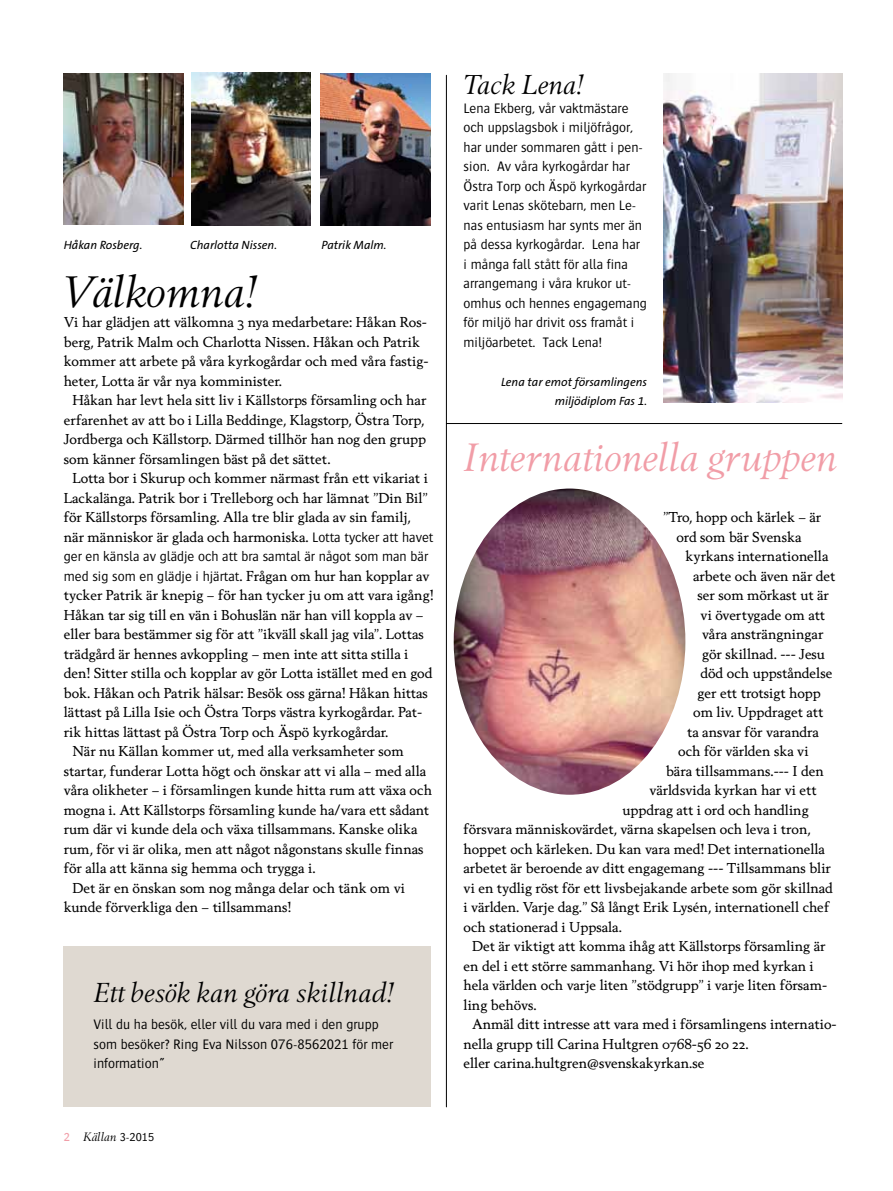
<style>
.page{position:relative;width:893px;height:1191px;background:#fff}
.page>*{position:absolute;margin:0;border:0;box-sizing:border-box;transform-origin:0 0}
.t1{font:italic 43.5px "Berling Nova Display Pro";color:#000}
.t2{font:italic 39px "Berling Nova Display Pro";color:#f19da7}
.t3{font:italic 27px "Berling Nova Display Pro";color:#000}
.t4{font:300 14.25px/19.5px "Bosis";color:#000}
.t5{font:13.8px/19.5px "Berling Nova Text Pro";color:#000}
.t6{font:italic 12px/19.5px "The Sans B5 Plain";color:#000;text-align:right}
.t7{font:italic 12px "Berling Nova Display Pro";color:#000}
.s1{font-family:"Bosis";font-weight:300;font-size:14.25px}
.s2{font-family:"Berling Nova Text Pro";font-weight:400;font-size:13.8px}
.s3{font-family:"Bosis";font-style:normal;color:#f19ea8}
.s4{font-family:"Bosis";font-weight:300;font-style:normal}
</style>
<div class="page">
<div style="left:64px;top:947px;width:367px;height:159px;background:#dfd9d1"></div>
<img style="left:64px;top:73px;width:119px;height:152px">
<img style="left:191px;top:72px;width:119px;height:154px">
<img style="left:663px;top:73px;width:179px;height:329px">
<img style="left:454px;top:488px;width:231px;height:306px">
<hr style="left:446px;top:75px;width:1px;height:1031px;background:#000">
<hr style="left:446px;top:423px;width:396px;height:1px;background:#000">
<img style="left:321px;top:73px;width:110px;height:153px">
<p class="t6" style="left:64px;top:236px;width:80px">Håkan Rosberg.</p>
<p class="t6" style="left:190px;top:236px;width:89px">Charlotta Nissen.</p>
<p class="t6" style="left:322px;top:236px;width:67px">Patrik Malm.</p>
<h1 class="t1" style="left:64px;top:266px;width:196px">Välkomna!</h1>
<p class="t5" style="left:64px;top:312px;width:366px">Vi har glädjen att välkomna 3 nya medarbetare: Håkan Ros&shy;berg, Patrik Malm och Charlotta Nissen. Håkan och Patrik kommer att arbete på våra kyrkogårdar och med våra fastig&shy;heter, Lotta är vår nya komminister.</p>
<p class="t5" style="left:64px;top:390px;width:364px;text-indent:9px">Håkan har levt hela sitt liv i Källstorps församling och har erfarenhet av att bo i Lilla Beddinge, Klagstorp, Östra Torp, Jordberga och Källstorp. Därmed tillhör han nog den grupp som känner församlingen bäst på det sättet.</p>
<p class="t5" style="left:64px;top:468px;width:371px;text-indent:9px">Lotta bor i Skurup och kommer närmast från ett vikariat i Lackalänga. Patrik bor i Trelleborg och har lämnat ”Din Bil” för Källstorps församling. Alla tre blir glada av sin familj, när människor är glada och harmoniska. <span class="s1">Lotta tycker att havet</span></p>
<p class="t4" style="left:64px;top:546px;width:367px">ger en känsla av glädje och att bra samtal är något som man bär med sig som en glädje i hjärtat<span class="s2">. Frågan om hur han kopplar av</span></p>
<p class="t5" style="left:64px;top:585px;width:371px">tycker Patrik är knepig – för han tycker ju om att vara igång!</p>
<p class="t5" style="left:64px;top:604px;width:361px">Håkan tar sig till en vän i Bohuslän när han vill koppla av –</p>
<p class="t5" style="left:64px;top:624px;width:361px">eller bara bestämmer sig för att ”ikväll skall jag vila”. Lottas</p>
<p class="t5" style="left:64px;top:643px;width:346px">trädgård är hennes avkoppling – men inte att sitta stilla i</p>
<p class="t5" style="left:64px;top:663px;width:370px">den! Sitter stilla och kopplar av gör Lotta istället med en god</p>
<p class="t5" style="left:64px;top:682px;width:366px">bok. Håkan och Patrik hälsar: Besök oss gärna! Håkan hittas</p>
<p class="t5" style="left:64px;top:702px;width:360px">lättast på Lilla Isie och Östra Torps västra kyrkogårdar. Pat-</p>
<p class="t5" style="left:64px;top:721px;width:326px">rik hittas lättast på Östra Torp och Äspö kyrkogårdar.</p>
<p class="t5" style="left:72px;top:741px;width:333px">När nu Källan kommer ut, med alla verksamheter som</p>
<p class="t5" style="left:64px;top:760px;width:364px">startar, funderar Lotta högt och önskar att vi alla – med alla</p>
<p class="t5" style="left:64px;top:780px;width:370px">våra olikheter – i församlingen kunde hitta rum att växa och</p>
<p class="t5" style="left:64px;top:799px;width:367px">mogna i. Att Källstorps församling kunde ha/vara ett sådant</p>
<p class="t5" style="left:64px;top:819px;width:355px">rum där vi kunde dela och växa tillsammans. Kanske olika</p>
<p class="t5" style="left:64px;top:838px;width:361px">rum, för vi är olika, men att något någonstans skulle finnas</p>
<p class="t5" style="left:64px;top:858px;width:253px">för alla att känna sig hemma och trygga i.</p>
<p class="t5" style="left:72px;top:877px;width:334px">Det är en önskan som nog många delar och tänk om vi</p>
<p class="t5" style="left:64px;top:897px;width:229px">kunde förverkliga den – tillsammans!</p>
<h3 class="t3" style="left:94px;top:977px;width:303px">Ett besök kan göra skillnad!</h3>
<p class="t4" style="left:94px;top:1014px;width:301px">Vill du ha besök, eller vill du vara med i den grupp som besöker? Ring Eva Nilsson 076-8562021 för mer information”</p>
<p class="t7" style="left:64px;top:1129px;width:92px"><span class="s3">2</span> Källan <span class="s4">3-2015</span></p>
<h3 class="t3" style="left:464px;top:69px;width:123px">Tack Lena!</h3>
<p class="t4" style="left:464px;top:98px;width:185px">Lena Ekberg, vår vaktmästare och uppslagsbok i miljöfrågor, har under sommaren gått i pen&shy;sion. Av våra kyrkogårdar har<br>Östra Torp och Äspö kyrkogårdar varit Lenas skötebarn, men Le&shy;nas entusiasm har synts mer än på dessa kyrkogårdar. Lena har i många fall stått för alla fina arrangemang i våra krukor ut&shy;omhus och hennes engagemang för miljö har drivit oss framåt i miljöarbetet. Tack Lena!</p>
<p class="t6" style="left:501px;top:372px;width:148px">Lena tar emot församlingens miljödiplom Fas 1.</p>
<h2 class="t2" style="left:464px;top:434px;width:375px">Internationella gruppen</h2>
<p class="t5" style="left:663px;top:507px;width:160px;text-align:center">”Tro, hopp och kärlek – är ord som bär Svenska</p>
<p class="t5" style="left:686px;top:546px;width:144px">kyrkans internationella</p>
<p class="t5" style="left:693px;top:565px;width:144px">arbete och även när det</p>
<p class="t5" style="left:698px;top:585px;width:133px">ser som mörkast ut är</p>
<p class="t5" style="left:701px;top:604px;width:126px">vi övertygade om att</p>
<p class="t5" style="left:702px;top:624px;width:123px">våra ansträngningar</p>
<p class="t5" style="left:702px;top:643px;width:124px">gör skillnad. --- Jesu</p>
<p class="t5" style="left:701px;top:663px;width:133px">död och uppståndelse</p>
<p class="t5" style="left:698px;top:682px;width:125px">ger ett trotsigt hopp</p>
<p class="t5" style="left:693px;top:702px;width:132px">om liv. Uppdraget att</p>
<p class="t5" style="left:687px;top:721px;width:133px">ta ansvar för varandra</p>
<p class="t5" style="left:678px;top:741px;width:132px">och för världen ska vi</p>
<p class="t5" style="left:666px;top:760px;width:159px">bära tillsammans.--- I den</p>
<p class="t5" style="left:650px;top:780px;width:169px">världsvida kyrkan har vi ett</p>
<p class="t5" style="left:623px;top:799px;width:188px">uppdrag att i ord och handling</p>
<p class="t5" style="left:464px;top:819px;width:349px">försvara människovärdet, värna skapelsen och leva i tron,</p>
<p class="t5" style="left:464px;top:838px;width:363px">hoppet och kärleken. Du kan vara med! Det internationella</p>
<p class="t5" style="left:464px;top:858px;width:369px">arbetet är beroende av ditt engagemang --- Tillsammans blir</p>
<p class="t5" style="left:464px;top:877px;width:371px">vi en tydlig röst för ett livsbejakande arbete som gör skillnad</p>
<p class="t5" style="left:464px;top:897px;width:368px">i världen. Varje dag.” Så långt Erik Lysén, internationell chef</p>
<p class="t5" style="left:464px;top:916px;width:160px">och stationerad i Uppsala.</p>
<p class="t5" style="left:472px;top:936px;width:355px">Det är viktigt att komma ihåg att Källstorps församling är</p>
<p class="t5" style="left:464px;top:955px;width:352px">en del i ett större sammanhang. Vi hör ihop med kyrkan i</p>
<p class="t5" style="left:464px;top:975px;width:365px">hela världen och varje liten ”stödgrupp” i varje liten försam-</p>
<p class="t5" style="left:464px;top:994px;width:75px">ling behövs.</p>
<p class="t5" style="left:472px;top:1014px;width:366px">Anmäl ditt intresse att vara med i församlingens internatio-</p>
<p class="t5" style="left:464px;top:1033px;width:287px">nella grupp till Carina Hultgren 0768-56 20 22.</p>
<p class="t5" style="left:464px;top:1053px;width:242px">eller carina.hultgren@svenskakyrkan.se</p>
</div>
